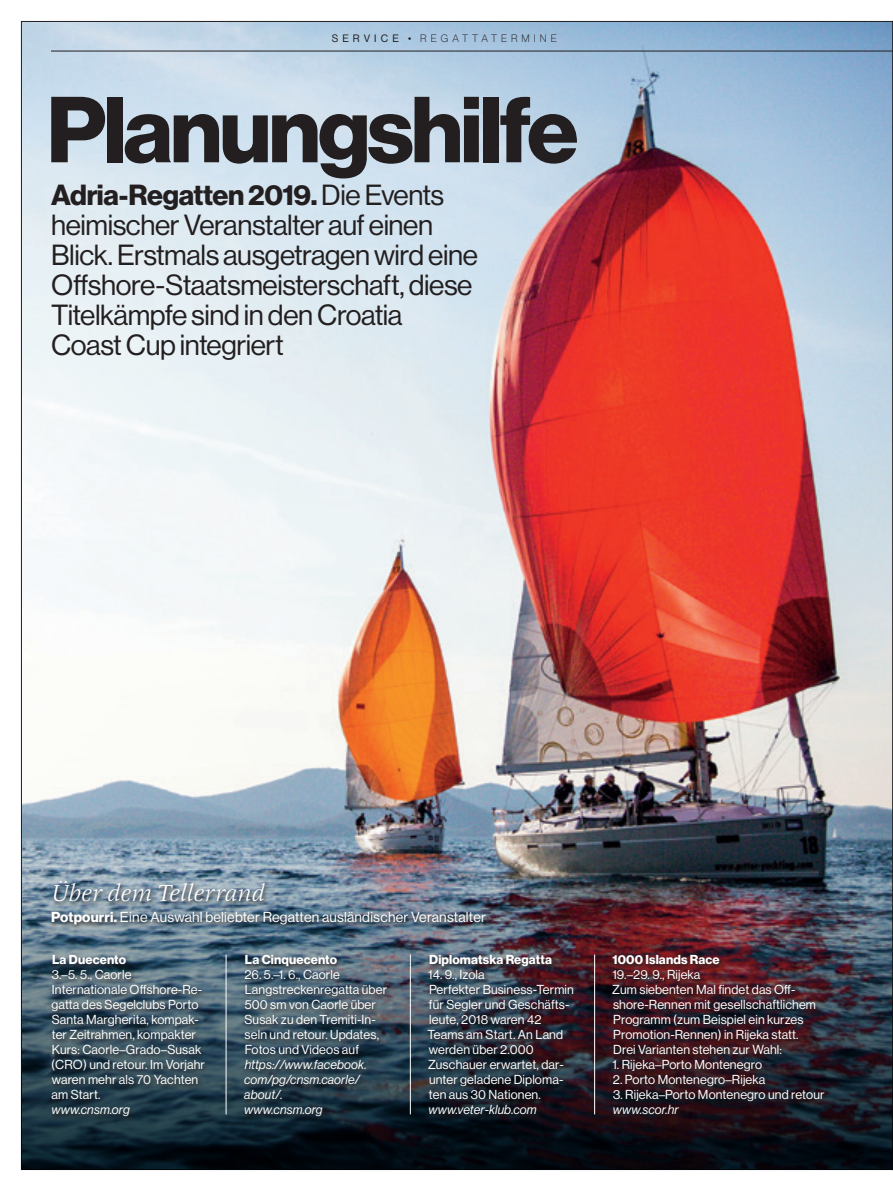
<style>
.page{position:relative;width:893px;height:1191px;background:#fff}
.page>*{position:absolute;margin:0;border:0;box-sizing:border-box;transform-origin:0 0}
.t1{font:91.5px "N Haas Grotesk DS Pro 75 Bd";letter-spacing:-.03em;color:#231f20}
.t2{font:28.5px/30px "N Haas Grotesk DS Pro 55 Rg";letter-spacing:-.015em;color:#231f20}
.t3{font:28.5px "N Haas Grotesk DS Pro 75 Bd";letter-spacing:-.015em;color:#231f20}
.t4{font:italic 25.5px "ITC New Veljovic Pro";letter-spacing:-.005em;color:#fff}
.t5{font:14.25px "N Haas Grotesk DS Pro 55 Rg";letter-spacing:.015em;color:#fff}
.t6{font:12.75px/15px "N Haas Grotesk DS Pro 55 Rg";letter-spacing:.01em;color:#fff}
.t7{font:12.75px/15px "N Haas Grotesk DS Pro 56 It";letter-spacing:.01em;color:#fff}
.t8{font:12.75px "N Haas Grotesk DS Pro 75 Bd";letter-spacing:.01em;color:#fff}
.t9{font:10.5px "N Haas Grotesk DS Pro 35 X Lt";letter-spacing:.385em;color:#231f20}
.s1{font-family:"N Haas Grotesk DS Pro 55 Rg"}
.s2{font-family:"N Haas Grotesk DS Pro 75 Bd"}
</style>
<div class="page">
<img style="left:23px;top:23px;width:868px;height:812px">
<svg style="left:892px;top:21px;width:1px;height:814px"></svg>
<img style="left:21px;top:835px;width:872px;height:334px">
<hr style="left:51px;top:51px;width:842px;height:1px;background:#231f20">
<svg style="left:49px;top:952px;width:161px;height:170px;background:#384e5a"></svg>
<svg style="left:241px;top:952px;width:152px;height:170px;background:#384b58"></svg>
<svg style="left:425px;top:952px;width:154px;height:168px;background:#2b2d38"></svg>
<svg style="left:609px;top:952px;width:221px;height:168px;background:#331923"></svg>
<img style="left:49px;top:878px;width:443px;height:52px">
<hr style="left:226px;top:954px;width:1px;height:160px;background:#fff">
<hr style="left:410px;top:954px;width:1px;height:160px;background:#fff">
<hr style="left:594px;top:954px;width:1px;height:160px;background:#fff">
<p class="t9" style="left:332px;top:33px;width:227px"><span class="s1">Service •</span> Regattater mine</p>
<h1 class="t1" style="left:47px;top:77px;width:533px">Planungshilfe</h1>
<h2 class="t3" style="left:51px;top:178px;width:395px">Adria-Regatten 2019. <span class="s1">Die Events</span></h2>
<h2 class="t2" style="left:51px;top:210px;width:428px">heimischer Veranstalter auf einen Blick. Erstmals ausgetragen wird eine Offshore-Staatsmeisterschaft, diese Titelkämpfe sind in den Croatia Coast Cup integriert</h2>
<h3 class="t4" style="left:51px;top:876px;width:215px">Über dem Tellerrand</h3>
<p class="t5" style="left:51px;top:908px;width:437px"><span class="s2">Potpourri.</span> Eine Auswahl beliebter Regatten ausländischer Veranstalter</p>
<p class="t8" style="left:52px;top:952px;width:76px">La Duecento</p>
<p class="t6" style="left:51px;top:967px;width:155px">3.–5. 5., Caorle<br>Internationale Offshore-Re&shy;gatta des Segelclubs Porto<br>Santa Margherita, kompak&shy;ter Zeitrahmen, kompakter<br>Kurs: Caorle–Grado–Susak (CRO) und retour. Im Vorjahr waren mehr als 70 Yachten am Start.</p>
<p class="t7" style="left:52px;top:1102px;width:80px">www.cnsm.org</p>
<p class="t8" style="left:245px;top:952px;width:94px">La Cinquecento</p>
<p class="t6" style="left:244px;top:967px;width:144px">26. 5.–1. 6., Caorle<br>Langstreckenregatta über<br>500 sm von Caorle über<br>Susak zu den Tremiti-In&shy;seln und retour. Updates,<br>Fotos und Videos auf</p>
<p class="t7" style="left:244px;top:1057px;width:124px">https://www.facebook. com/pg/cnsm.caorle/ about/.<br>www.cnsm.org</p>
<p class="t8" style="left:429px;top:952px;width:124px">Diplomatska Regatta</p>
<p class="t6" style="left:427px;top:967px;width:148px">14. 9., Izola<br>Perfekter Business-Termin für Segler und Geschäfts&shy;leute, 2018 waren 42<br>Teams am Start. An Land werden über 2.000<br>Zuschauer erwartet, dar&shy;unter geladene Diploma&shy;ten aus 30 Nationen.</p>
<p class="t7" style="left:429px;top:1102px;width:110px">www.veter-klub.com</p>
<p class="t8" style="left:612px;top:952px;width:109px">1000 Islands Race</p>
<p class="t6" style="left:612px;top:967px;width:205px">19.–29. 9., Rijeka<br>Zum siebenten Mal findet das Off&shy;shore-Rennen mit gesellschaftlichem<br>Programm (zum Beispiel ein kurzes<br>Promotion-Rennen) in Rijeka statt.<br>Drei Varianten stehen zur Wahl:</p>
<p class="t6" style="left:612px;top:1057px;width:151px">1. Rijeka–Porto Montenegro</p>
<p class="t6" style="left:613px;top:1072px;width:154px">2. Porto Montenegro–Rijeka</p>
<p class="t6" style="left:613px;top:1087px;width:213px">3. Rijeka–Porto Montenegro und retour</p>
<p class="t7" style="left:613px;top:1102px;width:67px">www.scor.hr</p>
</div>
